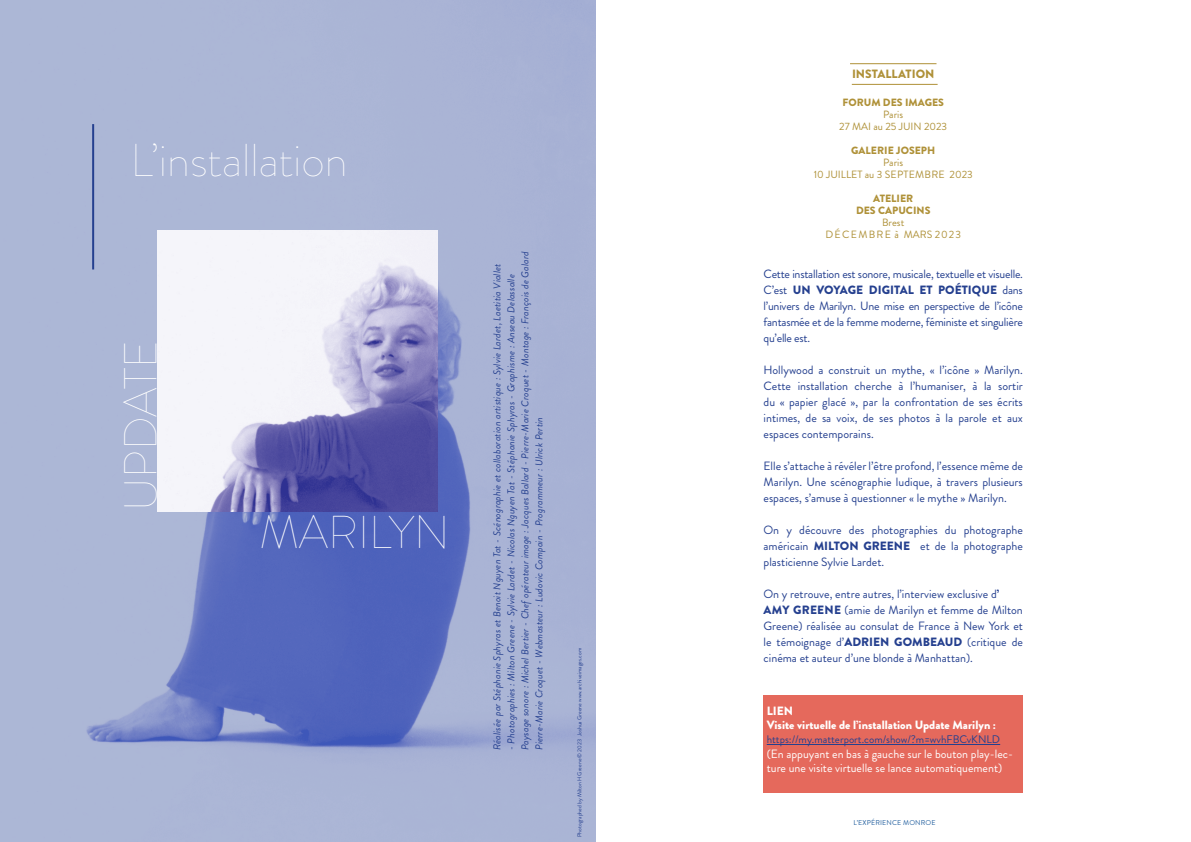
<style>
.page{position:relative;width:1191px;height:842px;background:#fff}
.page>*{position:absolute;margin:0;border:0;box-sizing:border-box;transform-origin:0 0}
.t1{font:100 46px "Brandon Grotesque";color:#fff}
.t2{font:12px/16px "Brandon Grotesque";color:#25408f;text-align:justify}
.t3{font:12px/14.4px "Brandon Grotesque";color:#fff}
.t4{font:900 12px/14.4px "Brandon Grotesque";color:#fff}
.t5{font:900 12px "Brandon Grotesque";color:#af9138}
.t6{font:11px "Brandon Grotesque";color:#25408f}
.t7{font:10.5px/12px "Brandon Grotesque";color:#af9138;text-align:center}
.t8{font:900 10.5px/12px "Brandon Grotesque";color:#af9138;text-align:center}
.t9{font:10.5px/12px "Brandon Grotesque";letter-spacing:.1em;color:#af9138;text-align:center}
.t10{font:italic 10px/14px "Brandon Grotesque";letter-spacing:.02em;color:#25408f}
.t11{font:7px "Brandon Grotesque";letter-spacing:.02em;color:#215e9e}
.t12{font:5.7px "Brandon Grotesque";color:#25408f}
.s1{font-weight:900}
</style>
<div class="page">
<img style="left:0;top:0;width:595px;height:842px">
<img style="left:158px;top:231px;width:280px;height:280px">
<div style="left:763px;top:695px;width:260px;height:98px;background:#e5695c"></div>
<hr style="left:766px;top:744px;width:234px;height:1px;background:#25408f">
<hr style="left:92px;top:124px;width:2px;height:145px;background:#25408f">
<hr style="left:850px;top:63px;width:86px;height:1px;background:#af9138">
<hr style="left:852px;top:84px;width:85px;height:1px;background:#af9138">
<h1 class="t1" style="left:130px;top:129px;width:219px">L’installation</h1>
<h1 class="t1" style="left:109px;top:511px;width:173px;rotate:-90deg">UPDATE</h1>
<h1 class="t1" style="left:259px;top:500px;width:192px">MARILYN</h1>
<p class="t10" style="left:504px;top:750px;width:500px;rotate:-90deg">- Photographies : Milton Greene - Sylvie Lardet - Nicolas Nguyen Tat - Stéphanie Sphyras - Graphisme : Anseau Delassalle<br>Paysage sonore : Michel Bertier - Chef opérateur image : Jacques Ballard - Pierre-Marie Croquet - Montage : François de Galard<br>Pierre-Marie Croquet - Webmasteur : Ludovic Compain - Programmeur : Ulrick Pertin</p>
<p class="t10" style="left:490px;top:750px;width:488px;rotate:-90deg">Réalisée par Stéphanie Sphyras et Benoit Nguyen Tat - Scénographie et collaboration artistique : Sylvie Lardet, Laetitia Viallet</p>
<p class="t12" style="left:575px;top:837px;width:190px;rotate:-90deg">Photographed by Milton H Greene © 2023 Joshua Greene www.archiveimages.com</p>
<p class="t5" style="left:852px;top:65px;width:84px">INSTALLATION</p>
<p class="t8" style="left:842px;top:96px;width:103px">FORUM DES IMAGES</p>
<p class="t7" style="left:839px;top:108px;width:109px">Paris<br>27 MAI au 25 JUIN 2023</p>
<p class="t8" style="left:851px;top:144px;width:86px">GALERIE JOSEPH</p>
<p class="t7" style="left:813px;top:156px;width:161px">Paris<br>10 JUILLET au 3 SEPTEMBRE 2023</p>
<p class="t8" style="left:856px;top:192px;width:76px">ATELIER<br>DES CAPUCINS</p>
<p class="t9" style="left:825px;top:216px;width:137px">Brest<br>DÉCEMBRE à MARS 2023</p>
<p class="t2" style="left:763px;top:266px;width:261px">Cette installation est sonore, musicale, textuelle et visuelle.<br>C’est <span class="s1">UN VOYAGE DIGITAL ET POÉTIQUE</span> dans l’univers de Marilyn. Une mise en perspective de l’icône fantasmée et de la femme moderne, féministe et singulière qu’elle est.</p>
<p class="t2" style="left:763px;top:362px;width:261px">Hollywood a construit un mythe, « l’icône » Marilyn.<br>Cette installation cherche à l’humaniser, à la sortir du « papier glacé », par la confrontation de ses écrits intimes, de sa voix, de ses photos à la parole et aux espaces contemporains.</p>
<p class="t2" style="left:763px;top:458px;width:261px">Elle s’attache à révéler l’être profond, l’essence même de Marilyn. Une scénographie ludique, à travers plusieurs espaces, s’amuse à questionner « le mythe » Marilyn.</p>
<p class="t2" style="left:763px;top:522px;width:261px">On y découvre des photographies du photographe américain <span class="s1">MILTON GREENE</span> et de la photographe plasticienne Sylvie Lardet.</p>
<p class="t2" style="left:763px;top:586px;width:261px;text-align:left">On y retrouve, entre autres, l’interview exclusive d<span class="s1">’ AMY GREENE</span> (amie de Marilyn et femme de Milton Greene) réalisée au consulat de France à New York et le témoignage d’<span class="s1">ADRIEN GOMBEAUD</span> (critique de cinéma et auteur d’une blonde à Manhattan).</p>
<p class="t4" style="left:766px;top:703px;width:231px">LIEN<br>Visite virtuelle de l’installation Update Marilyn :</p>
<p class="t6" style="left:766px;top:732px;width:235px">https://my.matterport.com/show/?m=wvhFBCvKNLD</p>
<p class="t3" style="left:766px;top:747px;width:248px">(En appuyant en bas à gauche sur le bouton play-lec&shy;ture une visite virtuelle se lance automatiquement)</p>
<p class="t11" style="left:853px;top:818px;width:84px">L’EXPÉRIENCE MONROE</p>
</div>
